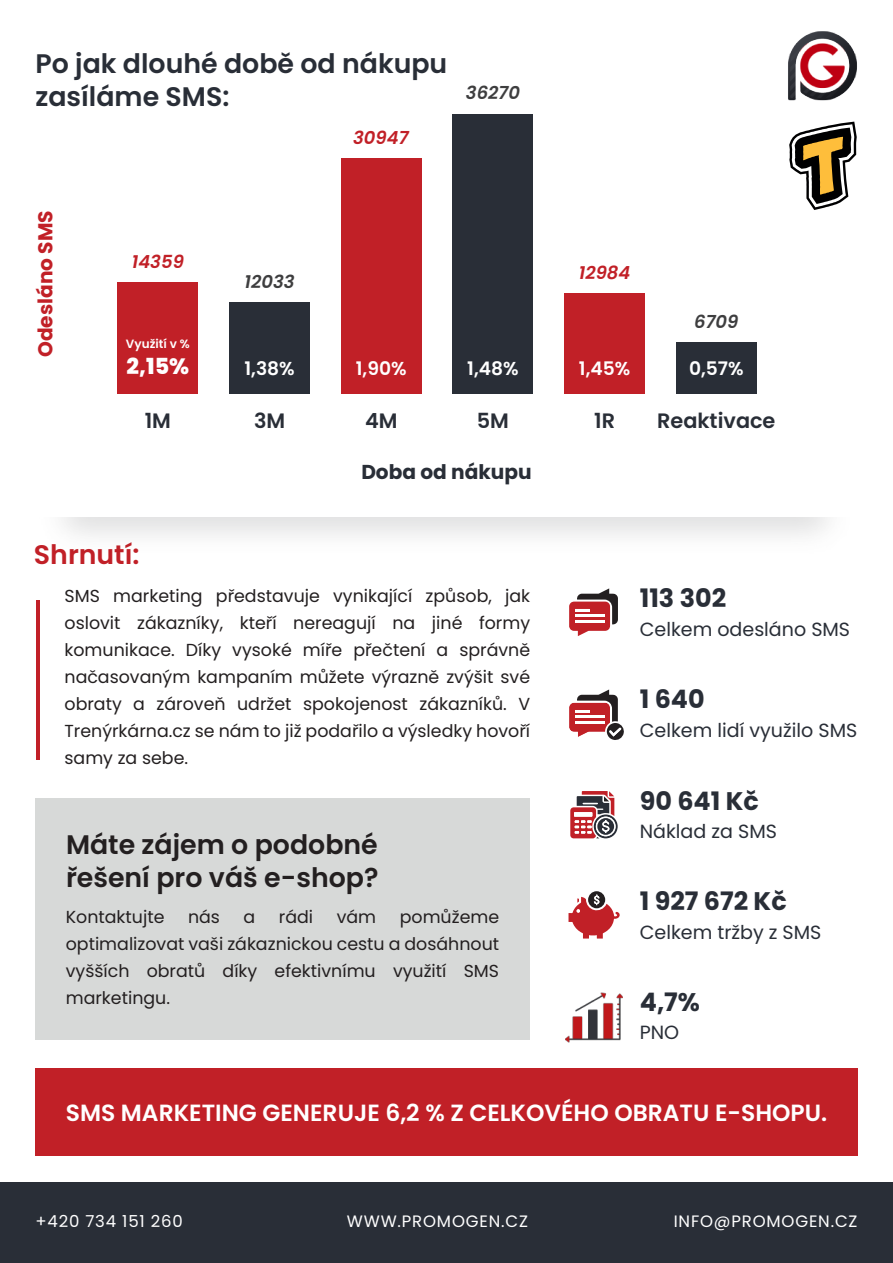
<style>
.page{position:relative;width:893px;height:1263px;background:#fff}
.page>*{position:absolute;margin:0;border:0;box-sizing:border-box;transform-origin:0 0}
.t1{font:600 26.85px/33.5px "Poppins";color:#231f20}
.t2{font:600 26.85px/33.5px "Poppins";color:#292e37}
.t3{font:600 26.85px "Poppins";color:#c12027}
.t4{font:700 25.35px "Poppins";color:#292e37}
.t5{font:600 23.4px "Poppins";color:#fff}
.t6{font:800 22.2px "Poppins";color:#fff}
.t7{font:600 20.85px "Poppins";color:#292e37}
.t8{font:700 20.1px "Poppins";color:#292e37}
.t9{font:700 20.1px "Poppins";color:#c12027}
.t10{font:19.05px "Poppins";color:#292e37}
.t11{font:600 18.6px "Poppins";color:#fff}
.t12{font:italic 600 18px "Poppins";color:#c12027}
.t13{font:italic 600 18px "Poppins";color:#3e3e3f}
.t14{font:17.4px/27px "Poppins";color:#231f20;text-align:justify}
.t15{font:16.5px "Poppins";letter-spacing:.05em;color:#fff}
.t16{font:600 12px "Poppins";color:#fff}
</style>
<div class="page">
<div style="left:35px;top:1068px;width:822px;height:87px;background:#c12027"></div>
<div style="left:0;top:1182px;width:893px;height:81px;background:#292e37"></div>
<hr style="left:36px;top:600px;width:4px;height:159px;background:#c12027">
<div style="left:35px;top:798px;width:495px;height:241px;background:#d7d9d8"></div>
<div style="left:117px;top:282px;width:81px;height:112px;background:#c12027"></div>
<div style="left:229px;top:303px;width:81px;height:91px;background:#292e37"></div>
<div style="left:341px;top:158px;width:81px;height:236px;background:#c12027"></div>
<div style="left:453px;top:114px;width:80px;height:280px;background:#292e37"></div>
<div style="left:564px;top:294px;width:81px;height:100px;background:#c12027"></div>
<div style="left:676px;top:343px;width:81px;height:51px;background:#292e37"></div>
<img style="left:788px;top:31px;width:69px;height:70px">
<svg style="left:789px;top:122px;width:68px;height:88px"></svg>
<img style="left:566px;top:992px;width:56px;height:51px">
<svg style="left:568px;top:891px;width:52px;height:48px"></svg>
<svg style="left:570px;top:791px;width:48px;height:48px"></svg>
<svg style="left:569px;top:689px;width:55px;height:51px"></svg>
<svg style="left:569px;top:588px;width:49px;height:48px"></svg>
<h1 class="t2" style="left:35px;top:47px;width:413px">Po jak dlouhé době od nákupu zasíláme SMS:</h1>
<p class="t12" style="left:353px;top:127px;width:57px">30947</p>
<p class="t13" style="left:466px;top:83px;width:56px">36270</p>
<p class="t9" style="left:34px;top:357px;width:148px;rotate:-90deg">Odesláno SMS</p>
<p class="t12" style="left:132px;top:251px;width:54px">14359</p>
<p class="t16" style="left:126px;top:337px;width:65px">Využití v %</p>
<p class="t13" style="left:245px;top:271px;width:52px">12033</p>
<p class="t12" style="left:579px;top:262px;width:53px">12984</p>
<p class="t13" style="left:694px;top:311px;width:46px">6709</p>
<p class="t6" style="left:127px;top:354px;width:64px">2,15%</p>
<p class="t11" style="left:244px;top:358px;width:52px">1,38%</p>
<p class="t11" style="left:356px;top:358px;width:52px">1,90%</p>
<p class="t11" style="left:467px;top:358px;width:53px">1,48%</p>
<p class="t11" style="left:579px;top:358px;width:53px">1,45%</p>
<p class="t11" style="left:689px;top:358px;width:56px">0,57%</p>
<p class="t7" style="left:145px;top:409px;width:28px">1M</p>
<p class="t7" style="left:254px;top:409px;width:33px">3M</p>
<p class="t7" style="left:365px;top:409px;width:34px">4M</p>
<p class="t7" style="left:477px;top:409px;width:34px">5M</p>
<p class="t7" style="left:594px;top:409px;width:22px">1R</p>
<p class="t7" style="left:657px;top:409px;width:120px">Reaktivace</p>
<p class="t8" style="left:361px;top:461px;width:172px">Doba od nákupu</p>
<h1 class="t3" style="left:34px;top:539px;width:107px">Shrnutí:</h1>
<p class="t14" style="left:65px;top:582px;width:467px">SMS marketing představuje vynikající způsob, jak oslovit zákazníky, kteří nereagují na jiné formy komunikace. Díky vysoké míře přečtení a správně načasovaným kampaním můžete výrazně zvýšit své obraty a zároveň udržet spokojenost zákazníků. V Trenýrkárna.cz se nám to již podařilo a výsledky hovoří samy za sebe.</p>
<h1 class="t1" style="left:66px;top:827px;width:314px">Máte zájem o podobné řešení pro váš e-shop?</h1>
<p class="t14" style="left:66px;top:904px;width:100px">Kontaktujte</p>
<p class="t14" style="left:188px;top:904px;width:33px">nás</p>
<p class="t14" style="left:244px;top:904px;width:13px">a</p>
<p class="t14" style="left:279px;top:904px;width:36px">rádi</p>
<p class="t14" style="left:337px;top:904px;width:41px">vám</p>
<p class="t14" style="left:66px;top:904px;width:435px;text-indent:334px">pomůžeme optimalizovat vaši zákaznickou cestu a dosáhnout vyšších obratů díky efektivnímu využití SMS marketingu.</p>
<h2 class="t4" style="left:640px;top:584px;width:88px">113 302</h2>
<p class="t10" style="left:640px;top:618px;width:212px">Celkem odesláno SMS</p>
<h2 class="t4" style="left:640px;top:685px;width:66px">1 640</h2>
<p class="t10" style="left:640px;top:719px;width:219px">Celkem lidí využilo SMS</p>
<h2 class="t4" style="left:640px;top:786px;width:121px">90 641 Kč</h2>
<p class="t10" style="left:640px;top:821px;width:139px">Náklad za SMS</p>
<h2 class="t4" style="left:640px;top:886px;width:148px">1 927 672 Kč</h2>
<p class="t10" style="left:640px;top:921px;width:183px">Celkem tržby z SMS</p>
<h2 class="t4" style="left:640px;top:987px;width:62px">4,7%</h2>
<p class="t10" style="left:640px;top:1022px;width:41px">PNO</p>
<h3 class="t5" style="left:66px;top:1099px;width:763px">SMS MARKETING GENERUJE 6,2 % Z CELKOVÉHO OBRATU E-SHOPU.</h3>
<p class="t15" style="left:35px;top:1212px;width:149px">+420 734 151 260</p>
<p class="t15" style="left:347px;top:1212px;width:183px">WWW.PROMOGEN.CZ</p>
<p class="t15" style="left:674px;top:1212px;width:185px">INFO@PROMOGEN.CZ</p>
</div>
